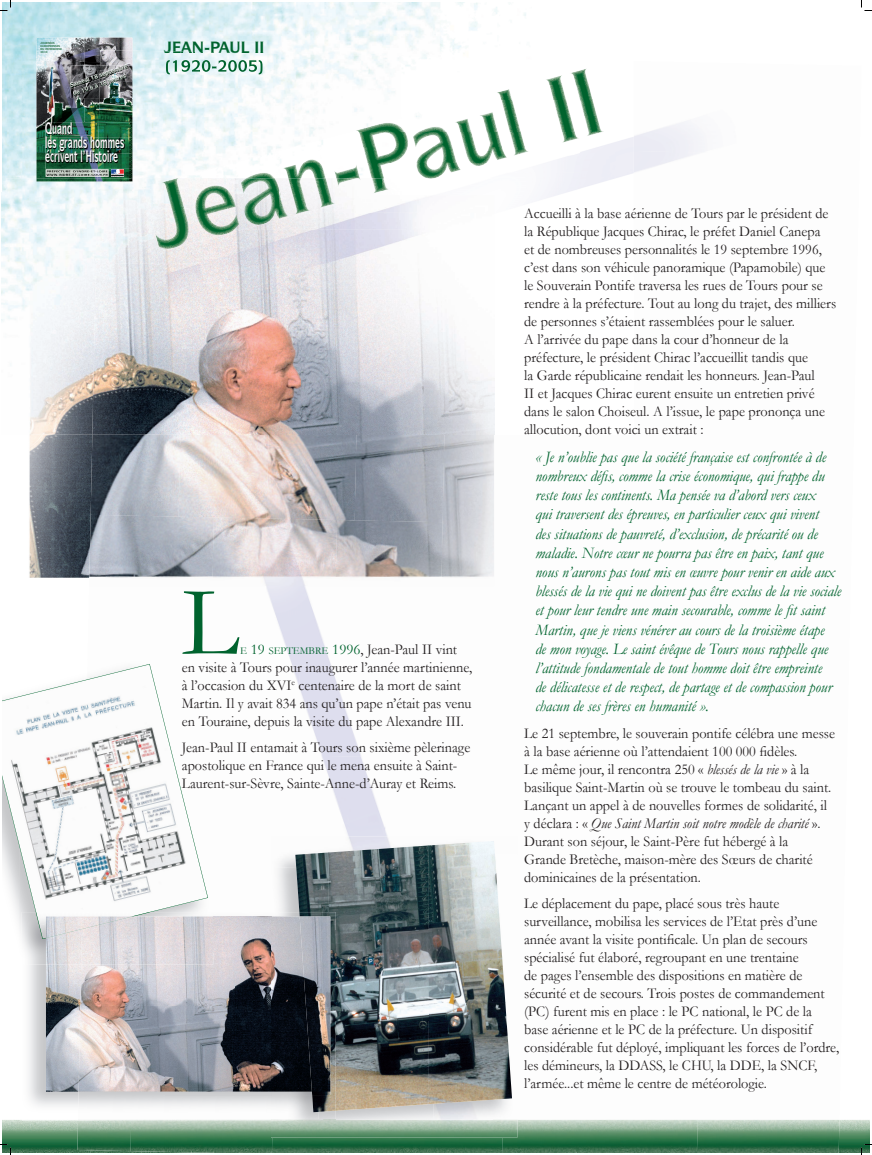
<style>
.page{position:relative;width:872px;height:1155px;background:#fff}
.page>*{position:absolute;margin:0;border:0;box-sizing:border-box;transform-origin:0 0}
.t1{font:100px "Garamond";color:#00632e}
.t2{font:italic 16px/19.2px "Garamond";color:#00632e;scale:.95 1}
.t3{font:700 15.7px "Symbol IT Cby BT";color:#fff;scale:.54 1}
.t4{font:15px/18px "Garamond";color:#231f20;scale:.95 1}
.s1{font-size:10.5px;color:#00632e}
.s2{color:#00632e}
.s3{font-style:italic}
</style>
<div class="page">
<img style="left:29px;top:434px;width:62px;height:144px">
<img style="left:2px;top:2px;width:438px;height:52px">
<img style="left:2px;top:54px;width:34px;height:138px">
<img style="left:329px;top:54px;width:98px;height:2px">
<img style="left:2px;top:192px;width:4px;height:129px">
<img style="left:6px;top:178px;width:90px;height:256px">
<img style="left:249px;top:42px;width:6px;height:11px">
<img style="left:266px;top:586px;width:65px;height:79px">
<img style="left:266px;top:664px;width:34px;height:19px">
<img style="left:298px;top:665px;width:63px;height:90px">
<img style="left:321px;top:755px;width:64px;height:81px">
<img style="left:91px;top:434px;width:87px;height:81px">
<img style="left:178px;top:434px;width:88px;height:83px">
<img style="left:266px;top:434px;width:88px;height:86px">
<img style="left:354px;top:434px;width:87px;height:86px">
<img style="left:441px;top:434px;width:53px;height:144px">
<img style="left:89px;top:515px;width:125px;height:63px">
<img style="left:212px;top:517px;width:125px;height:69px">
<img style="left:335px;top:520px;width:107px;height:66px">
<img style="left:132px;top:51px;width:72px;height:127px">
<img style="left:204px;top:53px;width:72px;height:109px">
<img style="left:275px;top:54px;width:54px;height:93px">
<img style="left:329px;top:55px;width:72px;height:57px">
<img style="left:405px;top:56px;width:64px;height:10px">
<img style="left:92px;top:349px;width:314px;height:85px">
<img style="left:406px;top:230px;width:88px;height:204px">
<img style="left:94px;top:263px;width:313px;height:86px">
<img style="left:96px;top:178px;width:66px;height:86px">
<img style="left:162px;top:230px;width:245px;height:34px">
<img style="left:280px;top:213px;width:137px;height:17px">
<img style="left:177px;top:162px;width:320px;height:16px">
<img style="left:230px;top:147px;width:339px;height:16px">
<img style="left:283px;top:131px;width:321px;height:16px">
<img style="left:356px;top:116px;width:246px;height:15px">
<img style="left:480px;top:100px;width:117px;height:16px">
<img style="left:497px;top:84px;width:96px;height:16px">
<img style="left:546px;top:68px;width:43px;height:16px">
<img style="left:143px;top:178px;width:86px;height:74px">
<img style="left:228px;top:178px;width:52px;height:59px">
<img style="left:280px;top:178px;width:52px;height:44px">
<img style="left:331px;top:178px;width:52px;height:30px">
<img style="left:383px;top:178px;width:51px;height:13px">
<img style="left:36px;top:38px;width:48px;height:87px">
<img style="left:84px;top:38px;width:48px;height:17px">
<img style="left:84px;top:55px;width:15px;height:9px">
<img style="left:84px;top:98px;width:48px;height:24px">
<img style="left:36px;top:125px;width:16px;height:53px">
<img style="left:52px;top:169px;width:80px;height:9px">
<img style="left:36px;top:178px;width:96px;height:3px">
<img style="left:99px;top:50px;width:33px;height:48px">
<img style="left:132px;top:66px;width:1px;height:32px">
<img style="left:70px;top:96px;width:30px;height:2px">
<img style="left:127px;top:66px;width:1px;height:13px">
<img style="left:132px;top:122px;width:1px;height:47px">
<img style="left:46px;top:122px;width:52px;height:55px">
<img style="left:98px;top:122px;width:34px;height:47px">
<img style="left:47px;top:170px;width:32px;height:3px">
<img style="left:46px;top:174px;width:32px;height:2px">
<svg style="left:79px;top:169px;width:45px;height:8px"></svg>
<img style="left:279px;top:836px;width:76px;height:31px">
<img style="left:355px;top:836px;width:35px;height:9px">
<img style="left:336px;top:931px;width:93px;height:180px">
<img style="left:428px;top:1003px;width:84px;height:101px">
<img style="left:428px;top:895px;width:77px;height:108px">
<img style="left:328px;top:845px;width:101px;height:86px">
<img style="left:295px;top:852px;width:34px;height:60px">
<img style="left:428px;top:841px;width:67px;height:54px">
<img style="left:495px;top:859px;width:2px;height:36px">
<svg style="left:2px;top:664px;width:206px;height:266px"></svg>
<img style="left:151px;top:912px;width:148px;height:4px">
<img style="left:318px;top:1112px;width:18px;height:8px">
<img style="left:299px;top:912px;width:37px;height:200px">
<img style="left:22px;top:912px;width:24px;height:52px">
<img style="left:36px;top:912px;width:115px;height:27px">
<img style="left:46px;top:938px;width:35px;height:157px">
<img style="left:78px;top:1006px;width:175px;height:89px">
<img style="left:253px;top:916px;width:46px;height:179px">
<img style="left:80px;top:952px;width:156px;height:54px">
<img style="left:236px;top:916px;width:17px;height:90px">
<img style="left:213px;top:916px;width:23px;height:36px">
<img style="left:299px;top:916px;width:31px;height:179px">
<img style="left:81px;top:916px;width:132px;height:48px">
<img style="left:46px;top:916px;width:87px;height:22px">
<img style="left:2px;top:1120px;width:88px;height:33px">
<img style="left:502px;top:1120px;width:367px;height:33px">
<img style="left:90px;top:1151px;width:40px;height:2px">
<img style="left:130px;top:1121px;width:142px;height:32px">
<img style="left:77px;top:1120px;width:54px;height:31px">
<img style="left:272px;top:1137px;width:230px;height:16px">
<img style="left:271px;top:1120px;width:246px;height:17px">
<img style="left:78px;top:1120px;width:258px;height:1px">
<svg style="left:0;top:0;width:11px;height:11px"></svg>
<svg style="left:0;top:1144px;width:11px;height:11px"></svg>
<svg style="left:861px;top:0;width:10px;height:11px"></svg>
<svg style="left:861px;top:1144px;width:10px;height:11px"></svg>
<svg style="left:164px;top:42px;width:85px;height:11px"></svg>
<svg style="left:255px;top:42px;width:8px;height:11px"></svg>
<svg style="left:166px;top:60px;width:96px;height:14px"></svg>
<svg style="left:41px;top:41px;width:21px;height:12px"></svg>
<svg style="left:70px;top:64px;width:57px;height:32px"></svg>
<img style="left:45px;top:122px;width:50px;height:40px">
<svg style="left:101px;top:139px;width:23px;height:23px"></svg>
<p class="t3" style="left:45px;top:132px;width:104px">●▲ ■▲ □</p>
<p class="t3" style="left:60px;top:147px;width:88px">❖ ■▼ ● ★▲▼□</p>
<h1 class="t1" style="left:182px;top:555px;width:59px">L</h1>
<p class="t4" style="left:182px;top:639px;width:307px;text-indent:58px"><span class="s1">E</span> <span class="s2">19</span> <span class="s1">SEPTEMBRE</span> <span class="s2">1996</span>, Jean-Paul II vint en visite à Tours pour inaugurer l’année martinienne, à l’occasion du XVI<sup>e</sup> centenaire de la mort de saint Martin. Il y avait 834 ans qu’un pape n’était pas venu en Touraine, depuis la visite du pape Alexandre III.</p>
<p class="t4" style="left:182px;top:738px;width:305px">Jean-Paul II entamait à Tours son sixième pèlerinage apostolique en France qui le mena ensuite à Saint-<br>Laurent-sur-Sèvre, Sainte-Anne-d’Auray et Reims.</p>
<p class="t4" style="left:524px;top:204px;width:330px">Accueilli à la base aérienne de Tours par le président de la République Jacques Chirac, le préfet Daniel Canepa<br>et de nombreuses personnalités le 19 septembre 1996, c’est dans son véhicule panoramique (Papamobile) que le Souverain Pontife traversa les rues de Tours pour se rendre à la préfecture. Tout au long du trajet, des milliers de personnes s’étaient rassemblées pour le saluer.<br>A l’arrivée du pape dans la cour d’honneur de la préfecture, le président Chirac l’accueillit tandis que<br>la Garde républicaine rendait les honneurs. Jean-Paul<br>II et Jacques Chirac eurent ensuite un entretien privé dans le salon Choiseul. A l’issue, le pape prononça une allocution, dont voici un extrait :</p>
<p class="t2" style="left:535px;top:447px;width:323px">« Je n’oublie pas que la société française est confrontée à de nombreux défis, comme la crise économique, qui frappe du reste tous les continents. Ma pensée va d’abord vers ceux<br>qui traversent des épreuves, en particulier ceux qui vivent<br>des situations de pauvreté, d’exclusion, de précarité ou de maladie. Notre cœur ne pourra pas être en paix, tant que nous n’aurons pas tout mis en œuvre pour venir en aide aux blessés de la vie qui ne doivent pas être exclus de la vie sociale et pour leur tendre une main secourable, comme le fit saint Martin, que je viens vénérer au cours de la troisième étape<br>de mon voyage. Le saint évêque de Tours nous rappelle que l’attitude fondamentale de tout homme doit être empreinte<br>de délicatesse et de respect, de partage et de compassion pour chacun de ses frères en humanité ».</p>
<p class="t4" style="left:524px;top:724px;width:329px">Le 21 septembre, le souverain pontife célébra une messe à la base aérienne où l’attendaient 100 000 fidèles.<br>Le même jour, il rencontra 250 « <span class="s3">blessés de la vie</span> » à la basilique Saint-Martin où se trouve le tombeau du saint.<br>Lançant un appel à de nouvelles formes de solidarité, il y déclara : « <span class="s3">Que Saint Martin soit notre modèle de charité</span> ».<br>Durant son séjour, le Saint-Père fut hébergé à la<br>Grande Bretèche, maison-mère des Sœurs de charité dominicaines de la présentation.</p>
<p class="t4" style="left:524px;top:894px;width:333px">Le déplacement du pape, placé sous très haute surveillance, mobilisa les services de l’Etat près d’une année avant la visite pontificale. Un plan de secours spécialisé fut élaboré, regroupant en une trentaine<br>de pages l’ensemble des dispositions en matière de sécurité et de secours. Trois postes de commandement (PC) furent mis en place : le PC national, le PC de la base aérienne et le PC de la préfecture. Un dispositif considérable fut déployé, impliquant les forces de l’ordre, les démineurs, la DDASS, le CHU, la DDE, la SNCF, l’armée...et même le centre de météorologie.</p>
</div>
